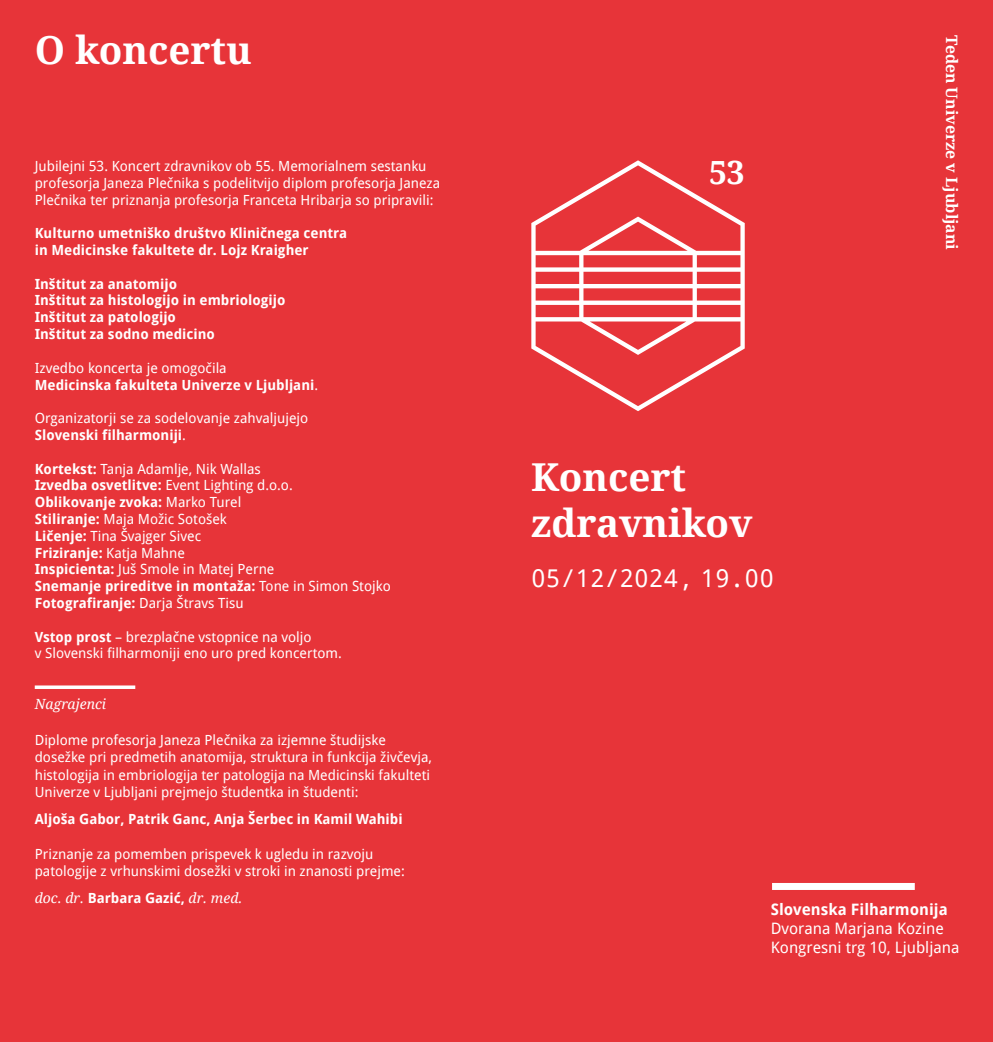
<style>
.page{position:relative;width:993px;height:1042px;background:#fff}
.page>*{position:absolute;margin:0;border:0;box-sizing:border-box;transform-origin:0 0}
.t1{font:700 38.5px/46.2px "Droid Serif";color:#fff}
.t2{font:700 32.02px "Droid Serif";color:#fff}
.t3{font:24.5px "Droid Sans Mono";color:#fff}
.t4{font:15.75px/18.9px "Droid Sans";color:#fff}
.t5{font:700 15.75px "Droid Serif";color:#fff}
.t6{font:700 15.75px "Droid Sans";color:#fff}
.t7{font:14px/16.8px "Droid Sans";color:#fff}
.t8{font:700 14px/16.8px "Droid Sans";color:#fff}
.t9{font:italic 14px "Droid Serif";color:#fff}
.s1{font-weight:400}
.s2{font-weight:700}
.s3{font-family:"Droid Sans";font-weight:700;font-style:normal}
</style>
<div class="page">
<div style="left:0;top:0;width:992px;height:1042px;background:#e73439"></div>
<div style="left:771px;top:883px;width:143px;height:7px;background:#fff"></div>
<svg style="left:35px;top:685px;width:100px;height:4px"></svg>
<svg style="left:531px;top:160px;width:213px;height:251px"></svg>
<div style="left:708px;top:159px;width:36px;height:25px;background:#e73439"></div>
<h1 class="t1" style="left:35px;top:26px;width:218px">O koncertu</h1>
<p class="t7" style="left:35px;top:157px;width:407px">Jubilejni 53. Koncert zdravnikov ob 55. Memorialnem sestanku profesorja Janeza Plečnika s podelitvijo diplom profesorja Janeza<br>Plečnika ter priznanja profesorja Franceta Hribarja so pripravili:</p>
<p class="t8" style="left:35px;top:224px;width:314px">Kulturno umetniško društvo Kliničnega centra in Medicinske fakultete dr. Lojz Kraigher</p>
<p class="t8" style="left:35px;top:275px;width:252px">Inštitut za anatomijo<br>Inštitut za histologijo in embriologijo<br>Inštitut za patologijo<br>Inštitut za sodno medicino</p>
<p class="t8" style="left:35px;top:359px;width:285px"><span class="s1">Izvedbo koncerta je omogočila<br></span>Medicinska fakulteta Univerze v Ljubljani<span class="s1">.</span></p>
<p class="t7" style="left:35px;top:409px;width:275px">Organizatorji se za sodelovanje zahvaljujejo<br><span class="s2">Slovenski filharmoniji</span>.</p>
<p class="t7" style="left:35px;top:460px;width:357px"><span class="s2">Kortekst:</span> Tanja Adamlje, Nik Wallas<br><span class="s2">Izvedba osvetlitve:</span> Event Lighting d.o.o.<br><span class="s2">Oblikovanje zvoka:</span> Marko Turel<br><span class="s2">Stiliranje:</span> Maja Možic Sotošek<br><span class="s2">Ličenje:</span> Tina Švajger Sivec<br><span class="s2">Friziranje:</span> Katja Mahne<br><span class="s2">Inspicienta:</span> Juš Smole in Matej Perne<br><span class="s2">Snemanje prireditve in montaža:</span> Tone in Simon Stojko <span class="s2">Fotografiranje:</span> Darja Štravs Tisu</p>
<p class="t7" style="left:35px;top:628px;width:308px"><span class="s2">Vstop prost</span> – brezplačne vstopnice na voljo<br>v Slovenski filharmoniji eno uro pred koncertom.</p>
<p class="t9" style="left:35px;top:695px;width:73px">Nagrajenci</p>
<p class="t7" style="left:35px;top:730px;width:398px;line-height:17.5px">Diplome profesorja Janeza Plečnika za izjemne študijske dosežke pri predmetih anatomija, struktura in funkcija živčevja, histologija in embriologija ter patologija na Medicinski fakulteti Univerze v Ljubljani prejmejo študentka in študenti:</p>
<p class="t8" style="left:35px;top:810px;width:369px">Aljoša Gabor, Patrik Ganc, Anja Šerbec in Kamil Wahibi</p>
<p class="t7" style="left:35px;top:844px;width:371px;line-height:17.5px">Priznanje za pomemben prispevek k ugledu in razvoju patologije z vrhunskimi dosežki v stroki in znanosti prejme:</p>
<p class="t9" style="left:35px;top:888px;width:209px">doc. dr. <span class="s3">Barbara Gazić,</span> dr. med.</p>
<h2 class="t2" style="left:708px;top:150px;width:37px">53</h2>
<h1 class="t1" style="left:531px;top:453px;width:222px">Koncert zdravnikov</h1>
<h3 class="t3" style="left:531px;top:561px;width:244px">05/12/2024, 19.00</h3>
<p class="t5" style="left:962px;top:35px;width:217px;rotate:90deg">Teden Univerze v Ljubljani</p>
<p class="t6" style="left:770px;top:898px;width:178px">Slovenska Filharmonija</p>
<p class="t4" style="left:770px;top:918px;width:190px">Dvorana Marjana Kozine<br>Kongresni trg 10, Ljubljana</p>
</div>
